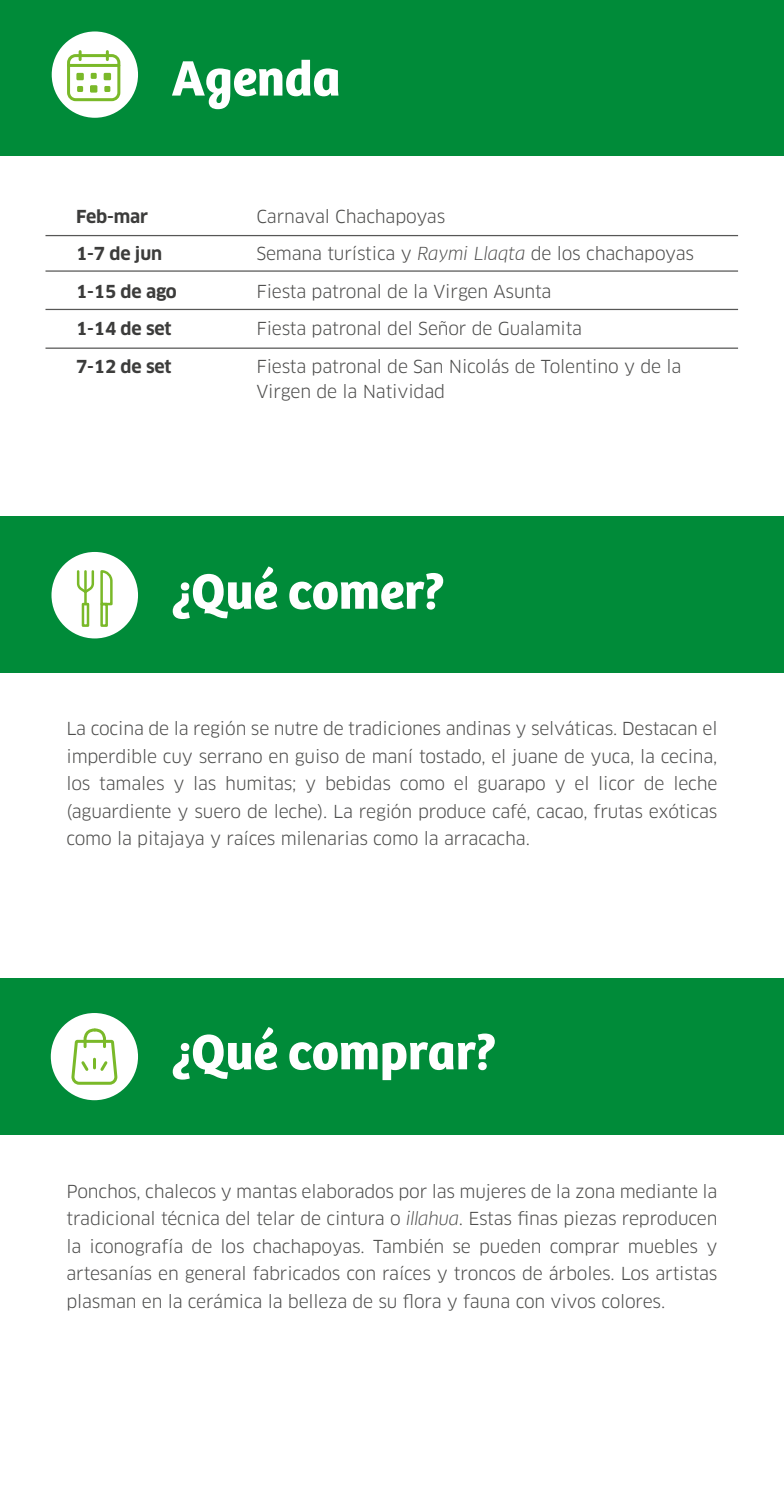
<style>
.page{position:relative;width:784px;height:1489px;background:#fff}
.page>*{position:absolute;margin:0;border:0;box-sizing:border-box;transform-origin:0 0}
.t1{font:700 51.5px "Bree Peru";color:#fff}
.t2{font:17.5px/27.5px "Clan OT";letter-spacing:-.01em;color:#4d4d4c;text-align:justify}
.t3{font:700 17.5px "Clan OT";letter-spacing:-.01em;color:#3c3c3b}
.s1{font-family:"Clan Offc";font-style:italic}
.s2{font-family:"Clan Pro";font-style:italic}
</style>
<div class="page">
<div style="left:0;top:978px;width:783px;height:156px;background:#008b39"></div>
<div style="left:0;top:516px;width:783px;height:156px;background:#008b39"></div>
<div style="left:0;top:0;width:783px;height:156px;background:#008b39"></div>
<div style="left:52px;top:31px;width:86px;height:87px;background:#fff;border-radius:50%"></div>
<div style="left:67px;top:54px;width:53px;height:47px;border:3px solid #7ab929;border-radius:7px"></div>
<hr style="left:68px;top:64px;width:51px;height:3px;background:#7ab929">
<svg style="left:79px;top:52px;width:3px;height:8px"></svg>
<svg style="left:106px;top:52px;width:3px;height:8px"></svg>
<div style="left:76px;top:73px;width:8px;height:7px;background:#7ab929"></div>
<svg style="left:91px;top:73px;width:6px;height:6px"></svg>
<svg style="left:77px;top:86px;width:6px;height:6px"></svg>
<div style="left:90px;top:85px;width:7px;height:8px;background:#7ab929"></div>
<div style="left:104px;top:73px;width:7px;height:7px;background:#7ab929"></div>
<svg style="left:104px;top:86px;width:6px;height:6px"></svg>
<hr style="left:45px;top:235px;width:692px;height:1px;background:#575756">
<hr style="left:45px;top:270px;width:692px;height:2px;background:#575756">
<hr style="left:45px;top:309px;width:692px;height:1px;background:#575756">
<hr style="left:45px;top:347px;width:692px;height:2px;background:#575756">
<div style="left:51px;top:1012px;width:87px;height:88px;background:#fff;border-radius:50%"></div>
<svg style="left:71px;top:1028px;width:45px;height:57px"></svg>
<div style="left:51px;top:552px;width:87px;height:86px;background:#fff;border-radius:50%"></div>
<div style="left:100px;top:603px;width:8px;height:24px;border:2px solid #7ab929"></div>
<div style="left:82px;top:603px;width:7px;height:24px;border:2px solid #7ab929"></div>
<svg style="left:76px;top:570px;width:37px;height:36px"></svg>
<h1 class="t1" style="left:172px;top:47px;width:170px">Agenda</h1>
<p class="t3" style="left:76px;top:206px;width:73px">Feb-mar</p>
<p class="t2" style="left:256px;top:202px;width:190px">Carnaval Chachapoyas</p>
<p class="t3" style="left:76px;top:243px;width:87px">1-7 de jun</p>
<p class="t2" style="left:256px;top:240px;width:439px">Semana turística y <span class="s1">Raymi Llaqta</span> de los chachapoyas</p>
<p class="t3" style="left:76px;top:281px;width:102px">1-15 de ago</p>
<p class="t2" style="left:256px;top:277px;width:296px">Fiesta patronal de la Virgen Asunta</p>
<p class="t3" style="left:76px;top:318px;width:97px">1-14 de set</p>
<p class="t2" style="left:256px;top:315px;width:327px">Fiesta patronal del Señor de Gualamita</p>
<p class="t3" style="left:76px;top:356px;width:97px">7-12 de set</p>
<p class="t2" style="left:256px;top:353px;width:426px;line-height:25px">Fiesta patronal de San Nicolás de Tolentino y de la<br>Virgen de la Natividad</p>
<h1 class="t1" style="left:172px;top:560px;width:275px">¿Qué comer?</h1>
<p class="t2" style="left:66px;top:715px;width:652px">La cocina de la región se nutre de tradiciones andinas y selváticas. Destacan el imperdible cuy serrano en guiso de maní tostado, el juane de yuca, la cecina, los tamales y las humitas; y bebidas como el guarapo y el licor de leche (aguardiente y suero de leche). La región produce café, cacao, frutas exóticas como la pitajaya y raíces milenarias como la arracacha.</p>
<h1 class="t1" style="left:172px;top:1020px;width:326px">¿Qué comprar?</h1>
<p class="t2" style="left:66px;top:1177px;width:652px">Ponchos, chalecos y mantas elaborados por las mujeres de la zona mediante la tradicional técnica del telar de cintura o <span class="s2">illahua</span>. Estas finas piezas reproducen la iconografía de los chachapoyas. También se pueden comprar muebles y artesanías en general fabricados con raíces y troncos de árboles. Los artistas plasman en la cerámica la belleza de su flora y fauna con vivos colores.</p>
</div>
